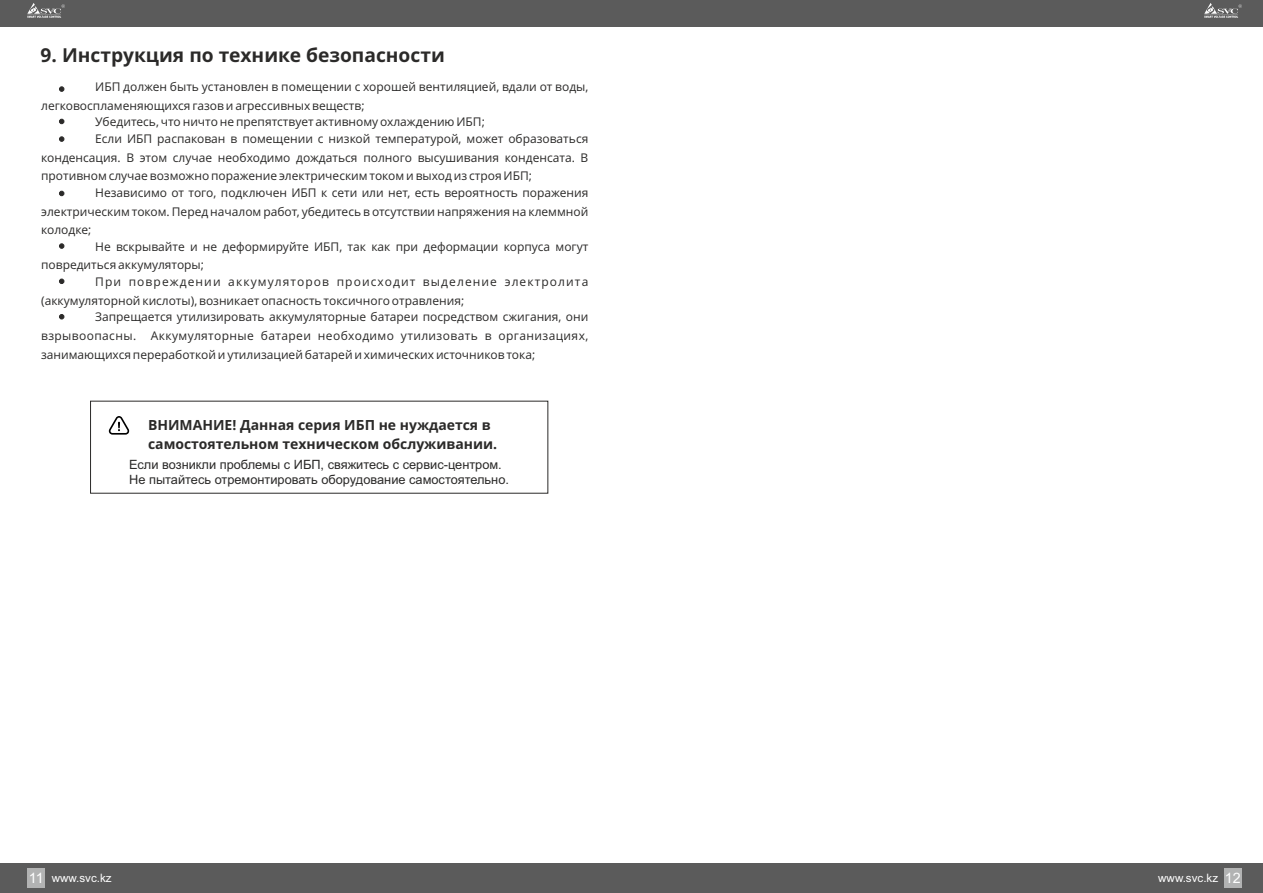
<style>
.page{position:relative;width:1263px;height:893px;background:#fff}
.page>*{position:absolute;margin:0;border:0;box-sizing:border-box;transform-origin:0 0}
.t1{font:700 19.2px "Open Sans";color:#2b2a29}
.t2{font:700 13.95px/19px "Open Sans";color:#2b2a29}
.t3{font:12.75px/14.2px "Arial";color:#2b2a29}
.t4{font:12px/18.8px "Open Sans";color:#2b2a29}
.t5{font:11.55px "Arial";color:#fefefe}
.s1{font-size:14.4px}
</style>
<div class="page">
<div style="left:630px;top:863px;width:633px;height:30px;background:#5b5b5b"></div>
<div style="left:630px;top:0;width:633px;height:27px;background:#5b5b5b"></div>
<div style="left:0;top:863px;width:630px;height:30px;background:#5b5b5b"></div>
<div style="left:0;top:0;width:630px;height:27px;background:#5b5b5b"></div>
<svg style="left:1204px;top:3px;width:38px;height:15px"></svg>
<svg style="left:27px;top:3px;width:38px;height:15px"></svg>
<div style="left:1224px;top:868px;width:18px;height:19px;background:#b2b3b3"></div>
<div style="left:27px;top:868px;width:17px;height:19px;background:#b2b3b3"></div>
<svg style="left:59px;top:87px;width:5px;height:4px"></svg>
<svg style="left:59px;top:119px;width:5px;height:5px"></svg>
<svg style="left:59px;top:137px;width:5px;height:4px"></svg>
<svg style="left:59px;top:191px;width:5px;height:5px"></svg>
<svg style="left:59px;top:244px;width:5px;height:4px"></svg>
<svg style="left:59px;top:279px;width:5px;height:5px"></svg>
<svg style="left:59px;top:314px;width:5px;height:5px"></svg>
<svg style="left:109px;top:416px;width:20px;height:19px"></svg>
<h1 class="t1" style="left:41px;top:47px;width:406px">9. Инструкция по технике безопасности</h1>
<p class="t4" style="left:41px;top:79px;width:549px;text-indent:54px">ИБП должен быть установлен в помещении с хорошей вентиляцией, вдали от воды, легковоспламеняющихся газов и агрессивных веществ;</p>
<p class="t4" style="left:95px;top:115px;width:495px;line-height:16.4px">Убедитесь, что ничто не препятствует активному охлаждению ИБП;<br>Если ИБП распакован в помещении с низкой температурой, может образоваться</p>
<p class="t4" style="left:41px;top:149px;width:549px">конденсация. В этом случае необходимо дождаться полного высушивания конденсата. В противном случае возможно поражение электрическим током и выход из строя ИБП;</p>
<p class="t4" style="left:41px;top:184px;width:549px;text-align:justify;text-indent:54px">Независимо от того, подключен ИБП к сети или нет, есть вероятность поражения электрическим током. Перед началом работ, убедитесь в отсутствии напряжения на клеммной колодке;</p>
<p class="t4" style="left:41px;top:238px;width:549px;text-indent:54px">Не вскрывайте и не деформируйте ИБП, так как при деформации корпуса могут повредиться аккумуляторы;</p>
<p class="t4" style="left:41px;top:273px;width:549px;text-indent:54px">При повреждении аккумуляторов происходит выделение электролита (аккумуляторной кислоты), возникает опасность токсичного отравления;</p>
<p class="t4" style="left:41px;top:308px;width:549px;text-align:justify;text-indent:54px">Запрещается утилизировать аккумуляторные батареи посредством сжигания, они взрывоопасны. Аккумуляторные батареи необходимо утилизовать в организациях, занимающихся переработкой и утилизацией батарей и химических источников тока;</p>
<p class="t2" style="left:148px;top:417px;width:351px">ВНИМАНИЕ! Данная серия ИБП не нуждается в самостоятельном техническом обслуживании.</p>
<p class="t3" style="left:129px;top:459px;width:381px">Если возникли проблемы с ИБП, свяжитесь с сервис-центром.<br>Не пытайтесь отремонтировать оборудование самостоятельно.</p>
<p class="t5" style="left:29px;top:873px;width:84px"><span class="s1">11</span> www.svc.kz</p>
<p class="t5" style="left:1158px;top:873px;width:84px">www.svc.kz <span class="s1">12</span></p>
</div>
